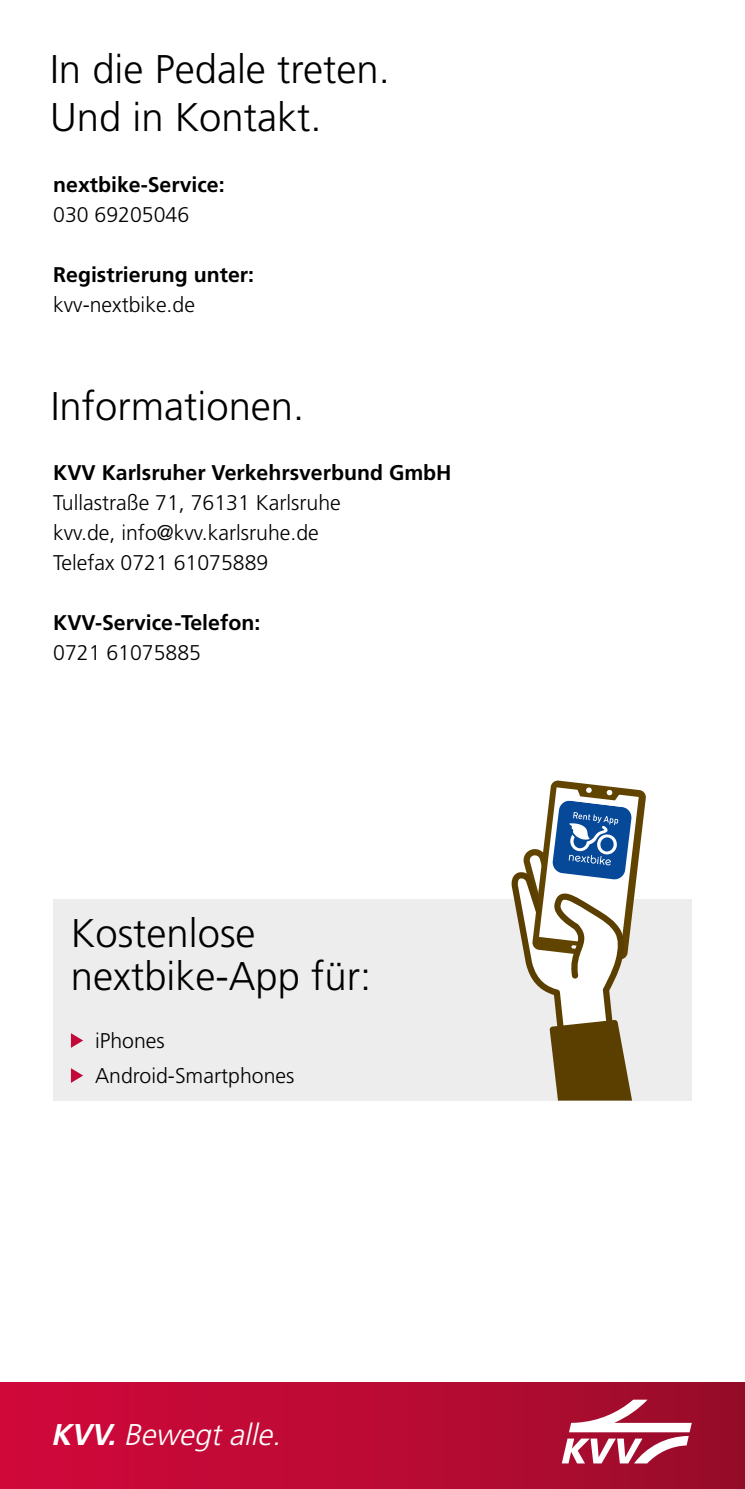
<style>
.page{position:relative;width:745px;height:1489px;background:#fff}
.page>*{position:absolute;margin:0;border:0;box-sizing:border-box;transform-origin:0 0}
.t1{font:300 40px/48px "Frutiger LT Std";color:#000}
.t2{font:italic 300 30px "Frutiger LT Std";color:#fff}
.t3{font:italic 300 22.5px "Frutiger LT Std";color:#fff}
.t4{font:300 21.25px "Frutiger LT Std";color:#000}
.t5{font:700 21.25px "Frutiger LT Std";color:#000}
.s1{font-weight:700}
</style>
<div class="page">
<div style="left:0;top:1382px;width:744px;height:106px;background:linear-gradient(to right,#d4083c,#9b0d2a)"></div>
<svg style="left:535px;top:1392px;width:156px;height:71px"></svg>
<div style="left:53px;top:899px;width:637px;height:201px;background:#ededed"></div>
<svg style="left:71px;top:1033px;width:12px;height:14px"></svg>
<svg style="left:71px;top:1068px;width:12px;height:14px"></svg>
<svg style="left:511px;top:794px;width:135px;height:260px"></svg>
<svg style="left:552px;top:1054px;width:80px;height:46px;background:#684f16"></svg>
<svg style="left:523px;top:780px;width:122px;height:209px"></svg>
<p class="t1" style="left:50px;top:46px;width:341px">In die Pedale treten.<br>Und in Kontakt.</p>
<p class="t5" style="left:53px;top:172px;width:173px">nextbike-Service:</p>
<p class="t4" style="left:53px;top:203px;width:137px">030 69205046</p>
<p class="t5" style="left:53px;top:262px;width:202px">Registrierung unter:</p>
<p class="t4" style="left:53px;top:293px;width:143px">kvv‐nextbike.de</p>
<p class="t1" style="left:51px;top:382px;width:255px">Informationen.</p>
<p class="t5" style="left:53px;top:460px;width:399px">KVV Karlsruher Verkehrsverbund GmbH</p>
<p class="t4" style="left:53px;top:490px;width:289px">Tullastraße 71, 76131 Karlsruhe</p>
<p class="t4" style="left:53px;top:520px;width:267px">kvv.de, info@kvv.karlsruhe.de</p>
<p class="t4" style="left:53px;top:550px;width:216px">Telefax 0721 61075889</p>
<p class="t5" style="left:53px;top:610px;width:208px">KVV-Service-Telefon:</p>
<p class="t4" style="left:53px;top:640px;width:149px">0721 61075885</p>
<p class="t1" style="left:71px;top:910px;width:186px">Kostenlose</p>
<p class="t1" style="left:71px;top:953px;width:302px">nextbike‐App für:</p>
<p class="t4" style="left:95px;top:1028px;width:71px">iPhones</p>
<p class="t4" style="left:95px;top:1063px;width:201px">Android‐Smartphones</p>
<p class="t3" style="left:54px;top:1418px;width:179px"><span class="s1">KVV.</span>Bewegtalle.</p>
<p class="t2" style="left:51px;top:1417px;width:238px"><span class="s1">KVV.</span> Bewegt alle.</p>
</div>
